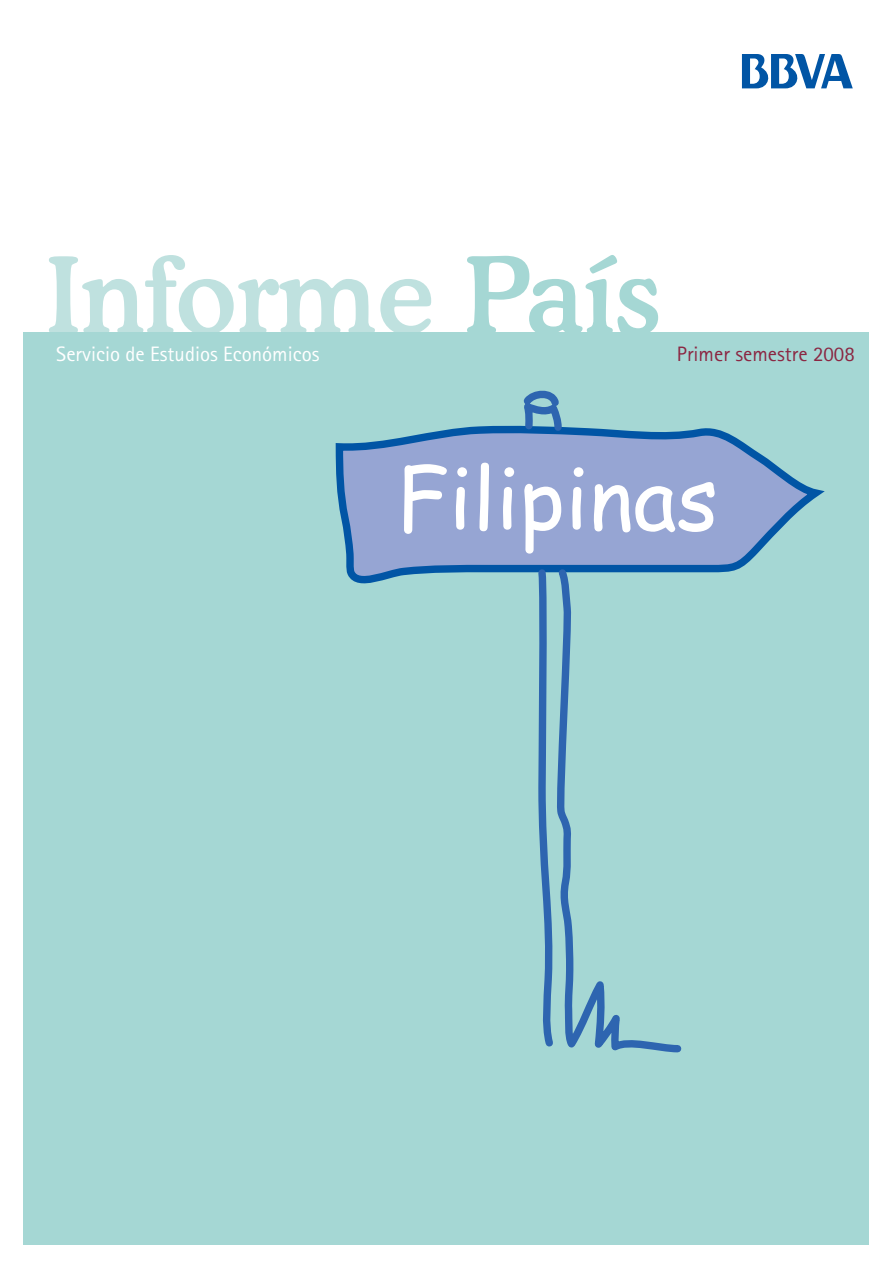
<style>
.page{position:relative;width:893px;height:1263px;background:#fff}
.page>*{position:absolute;margin:0;border:0;box-sizing:border-box;transform-origin:0 0}
.t1{font:500 106.35px "Cooper BT";color:#bfe1df}
.t2{font:85.05px "Comic Sans MS";color:#fff}
.t3{font:20.85px "Rotis Sans Serif";color:#fff}
.t4{font:20.85px "Rotis Sans Serif";color:#8b2642}
.s1{color:#a5d7d4}
</style>
<div class="page">
<div style="left:24px;top:333px;width:845px;height:912px;background:#a5d7d4"></div>
<svg style="left:742px;top:54px;width:111px;height:34px"></svg>
<svg style="left:335px;top:425px;width:490px;height:159px"></svg>
<svg style="left:517px;top:391px;width:168px;height:662px"></svg>
<p class="t1" style="left:46px;top:230px;width:617px">Informe <span class="s1">País</span></p>
<p class="t3" style="left:56px;top:341px;width:265px">Servicio de Estudios Económicos</p>
<p class="t4" style="left:677px;top:341px;width:179px">Primer semestre 2008</p>
<p class="t2" style="left:397px;top:436px;width:323px">Filipinas</p>
</div>
